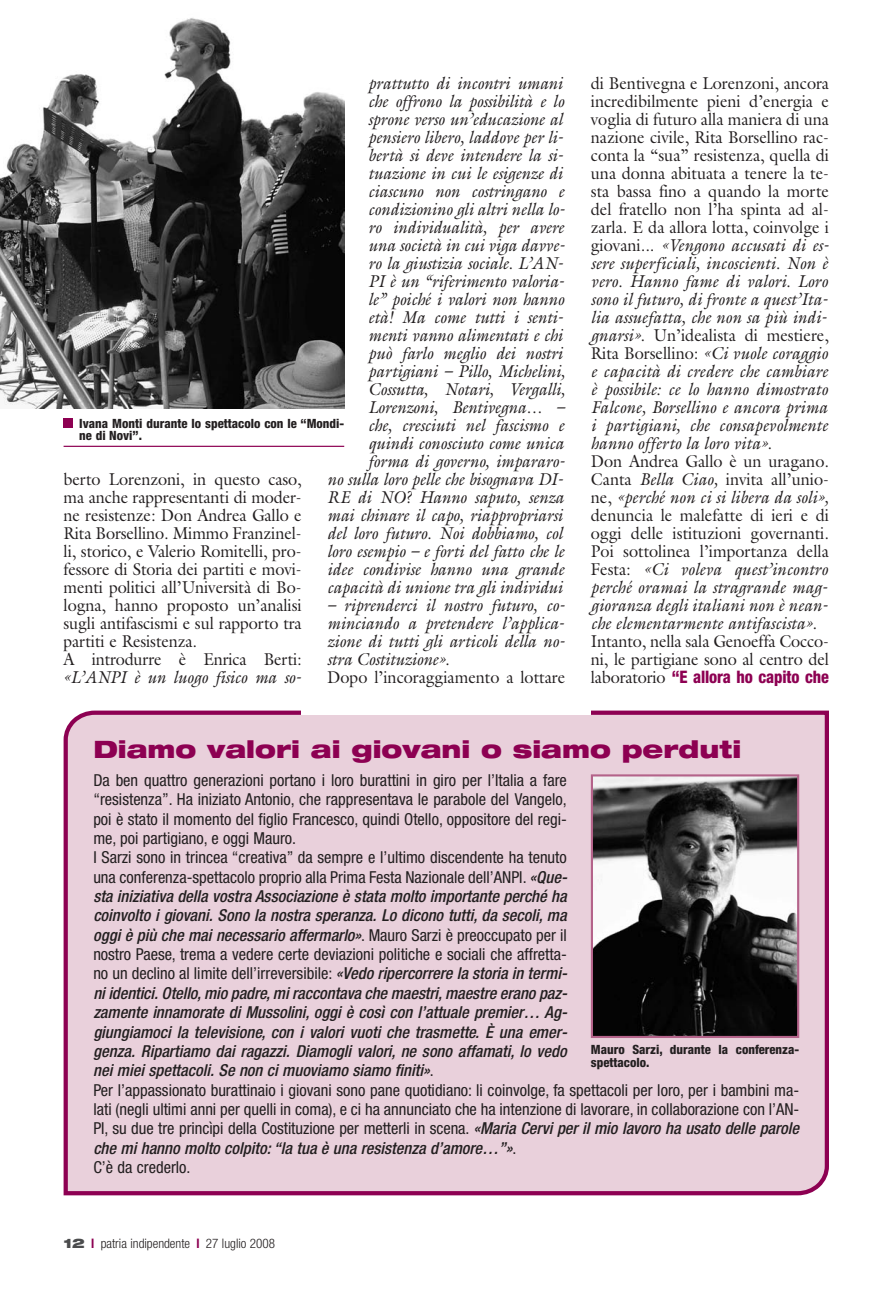
<style>
.page{position:relative;width:893px;height:1297px;background:#fff}
.page>*{position:absolute;margin:0;border:0;box-sizing:border-box;transform-origin:0 0}
.t1{font:900 expanded 24px "Helvetica Neue";color:#8d0052}
.t2{font:italic 17.25px/18px "Galliard";letter-spacing:-.01em;color:#231f20;text-align:right;scale:.94 1}
.t3{font:17.25px/18px "Galliard";letter-spacing:-.005em;color:#231f20;scale:.94 1}
.t4{font:800 condensed 17.25px "Helvetica Neue";letter-spacing:-.01em;color:#8d0052;scale:.94 1}
.t5{font:condensed 16.5px/19.4px "Helvetica Neue";color:#231f20}
.t6{font:300 condensed 13.2px "Helvetica Neue";color:#231f20}
.t7{font:800 condensed 12.75px/12.8px "Helvetica Neue";color:#231f20}
.s1{font-style:italic}
.s2{font-style:normal}
.s3{font-family:"Galliard";font-weight:400;font-stretch:normal;color:#231f20}
.s4{font-weight:500;font-style:italic}
.s5{font-weight:900;font-stretch:expanded;color:#4b4c4d}
.s6{font-weight:700;color:#8d0052}
</style>
<div class="page">
<div style="left:64px;top:711px;width:765px;height:484px;background:#e9d0db"></div>
<img style="left:594px;top:777px;width:202px;height:258px">
<div style="left:591px;top:774px;width:208px;height:264px;border:2px solid #b4638a"></div>
<img style="left:0;top:18px;width:344px;height:391px">
<hr style="left:64px;top:446px;width:280px;height:1px;background:#8d0052">
<div style="left:64px;top:418px;width:9px;height:10px;background:#8d0052"></div>
<hr style="left:302px;top:711px;width:289px;height:4px;background:#fff">
<p class="t2" style="left:327px;top:75px;width:254px">prattutto di incontri umani<br>che offrono la possibilità e lo sprone verso un’educazione al pensiero libero, laddove per li-<br>bertà si deve intendere la si&shy;tuazione in cui le esigenze di ciascuno non costringano e condizionino gli altri nella lo-<br>ro individualità, per avere<br>una società in cui viga davve-<br>ro la giustizia sociale. L’AN-<br>PI è un “riferimento valoria-<br>le” poiché i valori non hanno<br>età! Ma come tutti i senti-<br>menti vanno alimentati e chi<br>può farlo meglio dei nostri partigiani – Pillo, Michelini,<br>Cossutta, Notari, Vergalli,<br>Lorenzoni, Bentivegna… –<br>che, cresciuti nel fascismo e quindi conosciuto come unica forma di governo, impararo-<br>no sulla loro pelle che bisognava DI-<br>RE di NO? Hanno saputo, senza mai chinare il capo, riappropriarsi del loro futuro. Noi dobbiamo, col loro esempio – e forti del fatto che le idee condivise hanno una grande capacità di unione tra gli individui</p>
<p class="t2" style="left:327px;top:598px;width:252px;text-align:justify">– riprenderci il nostro futuro, co&shy;minciando a pretendere l’applica&shy;zione di tutti gli articoli della no&shy;stra Costituzione».</p>
<p class="t3" style="left:327px;top:670px;width:255px">Dopo l’incoraggiamento a lottare</p>
<p class="t7" style="left:79px;top:418px;width:266px">Ivana Monti durante lo spettacolo con le “Mondi&shy;ne di Novi”.</p>
<p class="t3" style="left:64px;top:472px;width:255px">berto Lorenzoni, in questo caso, ma anche rappresentanti di moder&shy;ne resistenze: Don Andrea Gallo e Rita Borsellino. Mimmo Franzinel&shy;li, storico, e Valerio Romitelli, pro&shy;fessore di Storia dei partiti e movi&shy;menti politici all’Università di Bo&shy;logna, hanno proposto un’analisi sugli antifascismi e sul rapporto tra partiti e Resistenza.<br>A introdurre è Enrica Berti:</p>
<p class="t2" style="left:64px;top:670px;width:252px">«L’ANPI è un luogo fisico ma so-</p>
<p class="t3" style="left:591px;top:76px;width:255px">di Bentivegna e Lorenzoni, ancora incredibilmente pieni d’energia e voglia di futuro alla maniera di una nazione civile, Rita Borsellino rac&shy;conta la “sua” resistenza, quella di una donna abituata a tenere la te&shy;sta bassa fino a quando la morte del fratello non l’ha spinta ad al&shy;zarla. E da allora lotta, coinvolge i giovani... <span class="s1">«Vengono accusati di es&shy;sere superficiali, incoscienti. Non è vero. Hanno fame di valori. Loro sono il futuro, di fronte a quest’Ita&shy;lia assuefatta, che non sa più indi&shy;gnarsi».</span> Un’idealista di mestiere, Rita Borsellino: <span class="s1">«Ci vuole coraggio e capacità di credere che cambiare è possibile: ce lo hanno dimostrato Falcone, Borsellino e ancora prima i partigiani, che consapevolmente hanno offerto la loro vita».</span></p>
<p class="t2" style="left:591px;top:454px;width:255px;text-align:left"><span class="s2">Don Andrea Gallo è un uragano.<br>Canta</span> Bella Ciao, <span class="s2">invita all’unio&shy;ne,</span> «perché non ci si libera da soli», <span class="s2">denuncia le malefatte di ieri e di oggi delle istituzioni governanti.<br>Poi sottolinea l’importanza della Festa:</span> «Ci voleva quest’incontro perché oramai la stragrande mag&shy;gioranza degli italiani non è nean&shy;che elementarmente antifascista».</p>
<p class="t3" style="left:591px;top:634px;width:255px">Intanto, nella sala Genoeffa Cocco&shy;ni, le partigiane sono al centro del</p>
<p class="t4" style="left:591px;top:671px;width:255px"><span class="s3">laboratorio</span> “E allora ho capito che</p>
<h1 class="t1" style="left:93px;top:740px;width:649px">Diamo valori ai giovani o siamo perduti</h1>
<p class="t5" style="left:93px;top:772px;width:710px">Da ben quattro generazioni portano i loro burattini in giro per l’Italia a fare<br>“resistenza”. Ha iniziato Antonio, che rappresentava le parabole del Vangelo,<br>poi è stato il momento del figlio Francesco, quindi Otello, oppositore del regi-<br>me, poi partigiano, e oggi Mauro.<br>I Sarzi sono in trincea “creativa” da sempre e l’ultimo discendente ha tenuto<br>una conferenza-spettacolo proprio alla Prima Festa Nazionale dell’ANPI. <span class="s4">«Que-<br>sta iniziativa della vostra Associazione è stata molto importante perché ha<br>coinvolto i giovani. Sono la nostra speranza. Lo dicono tutti, da secoli, ma<br>oggi è più che mai necessario affermarlo»</span>. M a u r o S a r z i è p r e o c c u p a t o p e r i l<br>nostro Paese, trema a vedere certe deviazioni politiche e sociali che affretta-<br>no un declino al limite dell’irreversibile: <span class="s4">«Vedo ripercorrere la storia in termi-<br>niidentici.Otello, mio padre, miraccontava che maestri, maestre erano paz-<br>zamente innamorate di Mussolini, oggi è così con l’attuale premier… Ag-<br>giungiamoci la televisione, con i valori vuoti che trasmette. È una emer-<br>genza. Ripartiamo dai ragazzi. Diamogli valori, ne sono affamati, lo vedo<br>nei miei spettacoli. Se non ci muoviamo siamo finiti»</span>.<br>Per l’appassionato burattinaio i giovani sono pane quotidiano: li coinvolge, fa spettacoli per loro, per i bambini ma&shy;lati (negli ultimi anni per quelli in coma), e ci ha annunciato che ha intenzione di lavorare, in collaborazione con l’AN-PI, su due tre princìpi della Costituzione per metterli in scena. <span class="s4">«Maria Cervi per il mio lavoro ha usatodelle parole che mi hanno molto colpito: “la tua è una resistenza d’amore…”»</span>.<br>C’è da crederlo.</p>
<p class="t7" style="left:591px;top:1044px;width:210px">Mauro Sarzi, durante la conferenza&shy;spettacolo.</p>
<p class="t6" style="left:64px;top:1238px;width:213px"><span class="s5">12</span> <span class="s6">l</span> patria indipendente <span class="s6">l</span> 27 luglio 2008</p>
</div>
